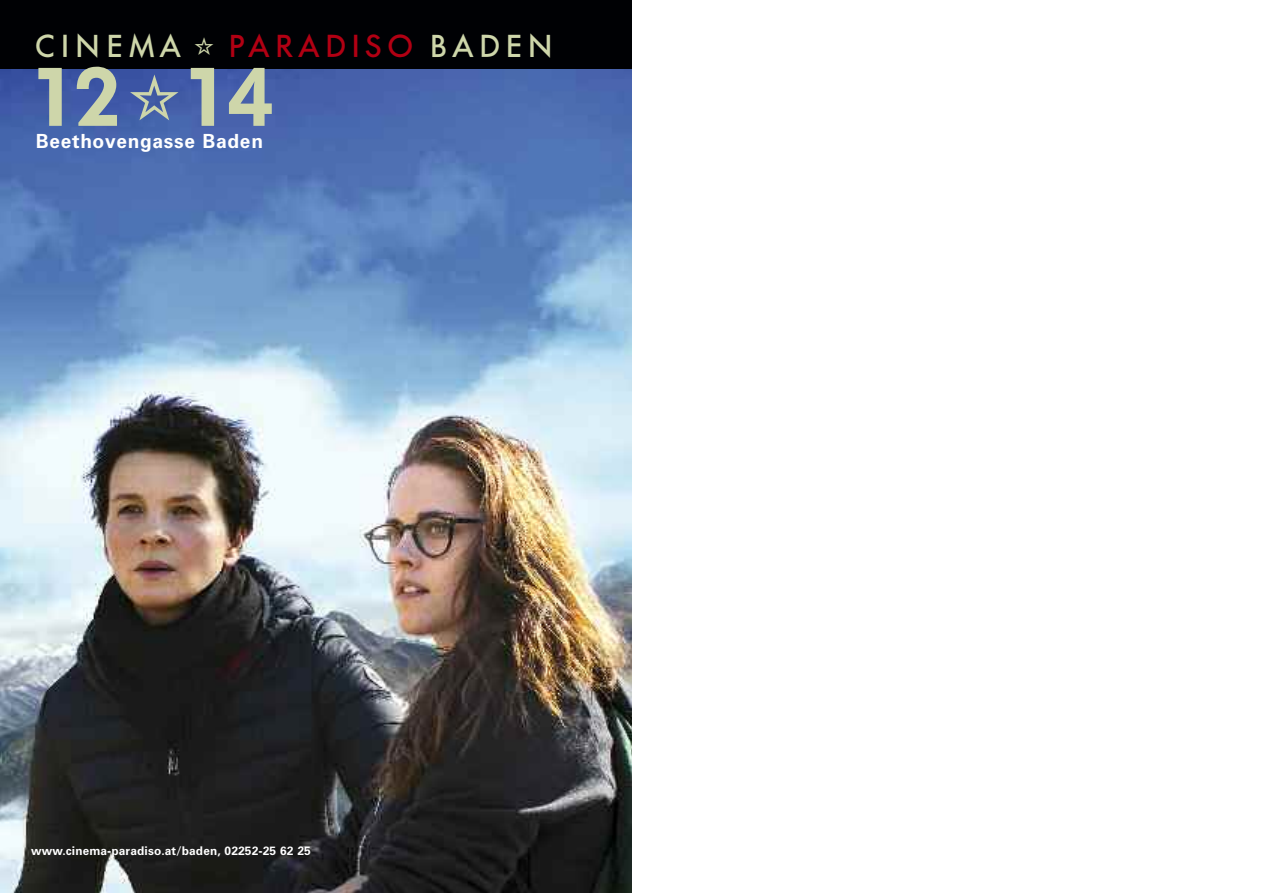
<style>
.page{position:relative;width:1263px;height:893px;background:#fff}
.page>*{position:absolute;margin:0;border:0;box-sizing:border-box;transform-origin:0 0}
.t1{font:600 82.05px "Futura BQ";color:#ced6aa}
.t2{font:500 31.5px "Futura BQ";letter-spacing:.17em;color:#b10013}
.t3{font:500 31.5px "Futura BQ";letter-spacing:.21em;color:#ced6aa}
.t4{font:700 19.5px "Zurich BT";letter-spacing:.035em;color:#fff}
.t5{font:700 12px "Zurich BT";letter-spacing:.01em;color:#fff}
.s1{color:#ced6aa}
</style>
<div class="page">
<img style="left:0;top:68px;width:631px;height:825px">
<div style="left:0;top:0;width:631px;height:68px;background:#000104"></div>
<svg style="left:130px;top:74px;width:49px;height:46px;background:#3f59a6"></svg>
<h2 class="t3" style="left:35px;top:29px;width:148px">CINEMA</h2>
<h2 class="t2" style="left:229px;top:29px;width:325px">PARADISO <span class="s1">BADEN</span></h2>
<h1 class="t1" style="left:31px;top:51px;width:244px">12 14</h1>
<h3 class="t4" style="left:36px;top:134px;width:229px">Beethovengasse Baden</h3>
<p class="t5" style="left:31px;top:847px;width:281px">www.cinema-paradiso.at/baden, 02252-25 62 25</p>
</div>
